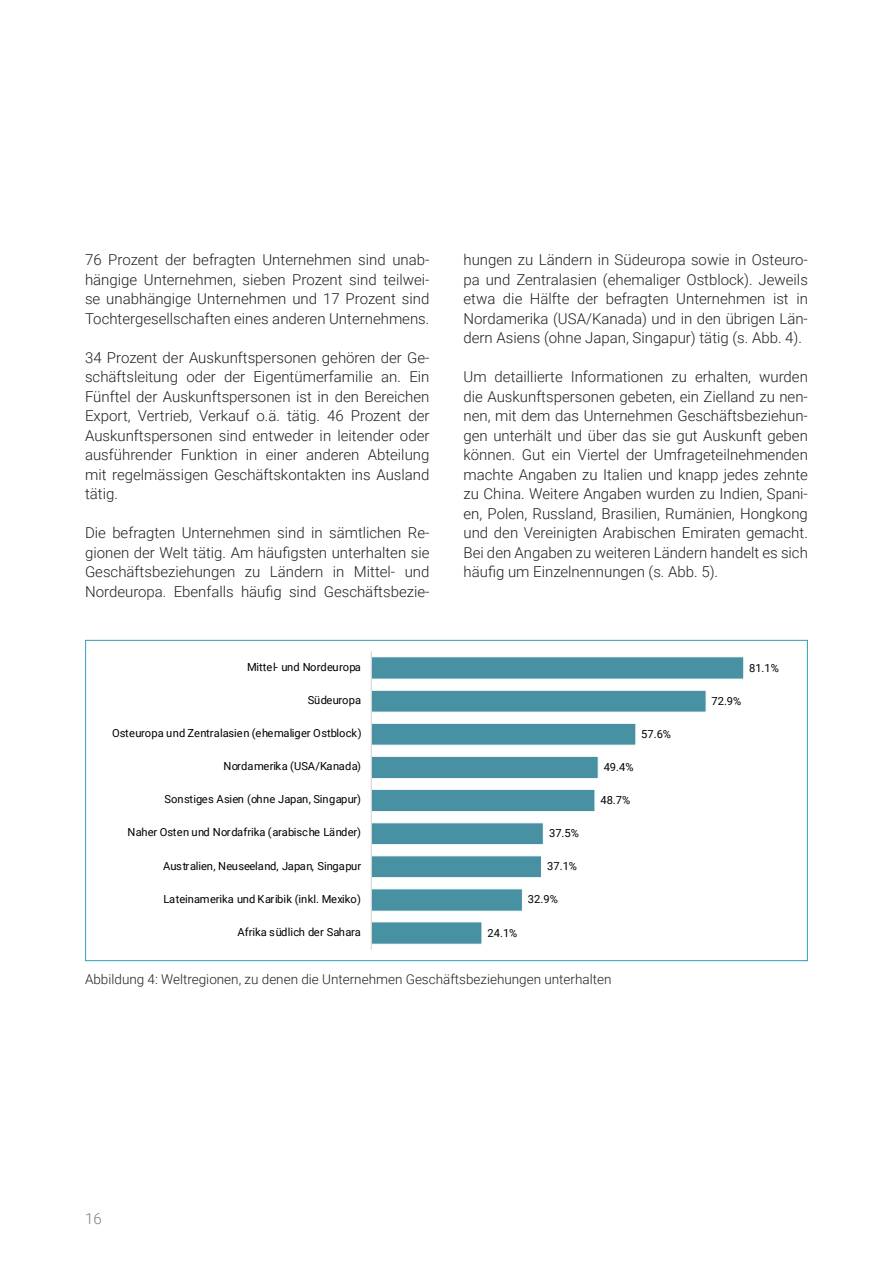
<style>
.page{position:relative;width:893px;height:1263px;background:#fff}
.page>*{position:absolute;margin:0;border:0;box-sizing:border-box;transform-origin:0 0}
.t1{font:300 15px/19.5px "Roboto";color:#231f20;text-align:justify}
.t2{font:300 15px "Roboto";color:#817d6d}
.t3{font:300 13.5px "Roboto";color:#231f20}
.t4{font:11.1px "Roboto";color:#000001}
.t5{font:11.1px "Roboto";letter-spacing:.02em;color:#000001}
</style>
<div class="page">
<svg style="left:372px;top:656px;width:372px;height:289px"></svg>
<hr style="left:371px;top:651px;width:1px;height:299px;background:#cfd1d0">
<p class="t1" style="left:85px;top:249px;width:346px">76 Prozent der befragten Unternehmen sind unab&shy;hängige Unternehmen, sieben Prozent sind teilwei&shy;se unabhängige Unternehmen und 17 Prozent sind Tochtergesellschaften eines anderen Unternehmens.</p>
<p class="t1" style="left:85px;top:347px;width:346px">34 Prozent der Auskunftspersonen gehören der Ge&shy;schäftsleitung oder der Eigentümerfamilie an. Ein Fünftel der Auskunftspersonen ist in den Bereichen Export, Vertrieb, Verkauf o.ä. tätig. 46 Prozent der Auskunftspersonen sind entweder in leitender oder ausführender Funktion in einer anderen Abteilung mit regelmässigen Geschäftskontakten ins Ausland tätig.</p>
<p class="t1" style="left:85px;top:522px;width:346px">Die befragten Unternehmen sind in sämtlichen Re&shy;gionen der Welt tätig. Am häufigsten unterhalten sie Geschäftsbeziehungen zu Ländern in Mittel- und Nordeuropa. Ebenfalls häufig sind Geschäftsbezie-</p>
<p class="t1" style="left:463px;top:249px;width:346px">hungen zu Ländern in Südeuropa sowie in Osteuro&shy;pa und Zentralasien (ehemaliger Ostblock). Jeweils etwa die Hälfte der befragten Unternehmen ist in Nordamerika (USA/Kanada) und in den übrigen Län&shy;dern Asiens (ohne Japan, Singapur) tätig (s. Abb. 4).</p>
<p class="t1" style="left:463px;top:366px;width:346px">Um detaillierte Informationen zu erhalten, wurden die Auskunftspersonen gebeten, ein Zielland zu nen&shy;nen, mit dem das Unternehmen Geschäftsbeziehun&shy;gen unterhält und über das sie gut Auskunft geben können. Gut ein Viertel der Umfrageteilnehmenden machte Angaben zu Italien und knapp jedes zehnte zu China. Weitere Angaben wurden zu Indien, Spani&shy;en, Polen, Russland, Brasilien, Rumänien, Hongkong und den Vereinigten Arabischen Emiraten gemacht.<br>Bei den Angaben zu weiteren Ländern handelt es sich häufig um Einzelnennungen (s. Abb. 5).</p>
<p class="t4" style="left:247px;top:659px;width:115px">Mittel- und Nordeuropa</p>
<p class="t4" style="left:749px;top:660px;width:31px">81.1%</p>
<p class="t4" style="left:308px;top:692px;width:55px">Südeuropa</p>
<p class="t4" style="left:711px;top:693px;width:31px">72.9%</p>
<p class="t4" style="left:112px;top:725px;width:251px">Osteuropa und Zentralasien (ehemaliger Ostblock)</p>
<p class="t4" style="left:641px;top:726px;width:31px">57.6%</p>
<p class="t5" style="left:223px;top:758px;width:139px">Nordamerika (USA/Kanada)</p>
<p class="t4" style="left:604px;top:759px;width:31px">49.4%</p>
<p class="t4" style="left:164px;top:792px;width:198px">Sonstiges Asien (ohne Japan, Singapur)</p>
<p class="t4" style="left:600px;top:792px;width:31px">48.7%</p>
<p class="t4" style="left:127px;top:825px;width:235px">Naher Osten und Nordafrika (arabische Länder)</p>
<p class="t4" style="left:549px;top:825px;width:31px">37.5%</p>
<p class="t4" style="left:163px;top:858px;width:200px">Australien, Neuseeland, Japan, Singapur</p>
<p class="t4" style="left:547px;top:858px;width:31px">37.1%</p>
<p class="t4" style="left:164px;top:891px;width:199px">Lateinamerika und Karibik (inkl. Mexiko)</p>
<p class="t4" style="left:528px;top:891px;width:31px">32.9%</p>
<p class="t4" style="left:238px;top:924px;width:125px">Afrika südlich der Sahara</p>
<p class="t4" style="left:488px;top:925px;width:31px">24.1%</p>
<p class="t3" style="left:85px;top:970px;width:528px">Abbildung 4: Weltregionen, zu denen die Unternehmen Geschäftsbeziehungen unterhalten</p>
<p class="t2" style="left:85px;top:1208px;width:18px">16</p>
</div>
